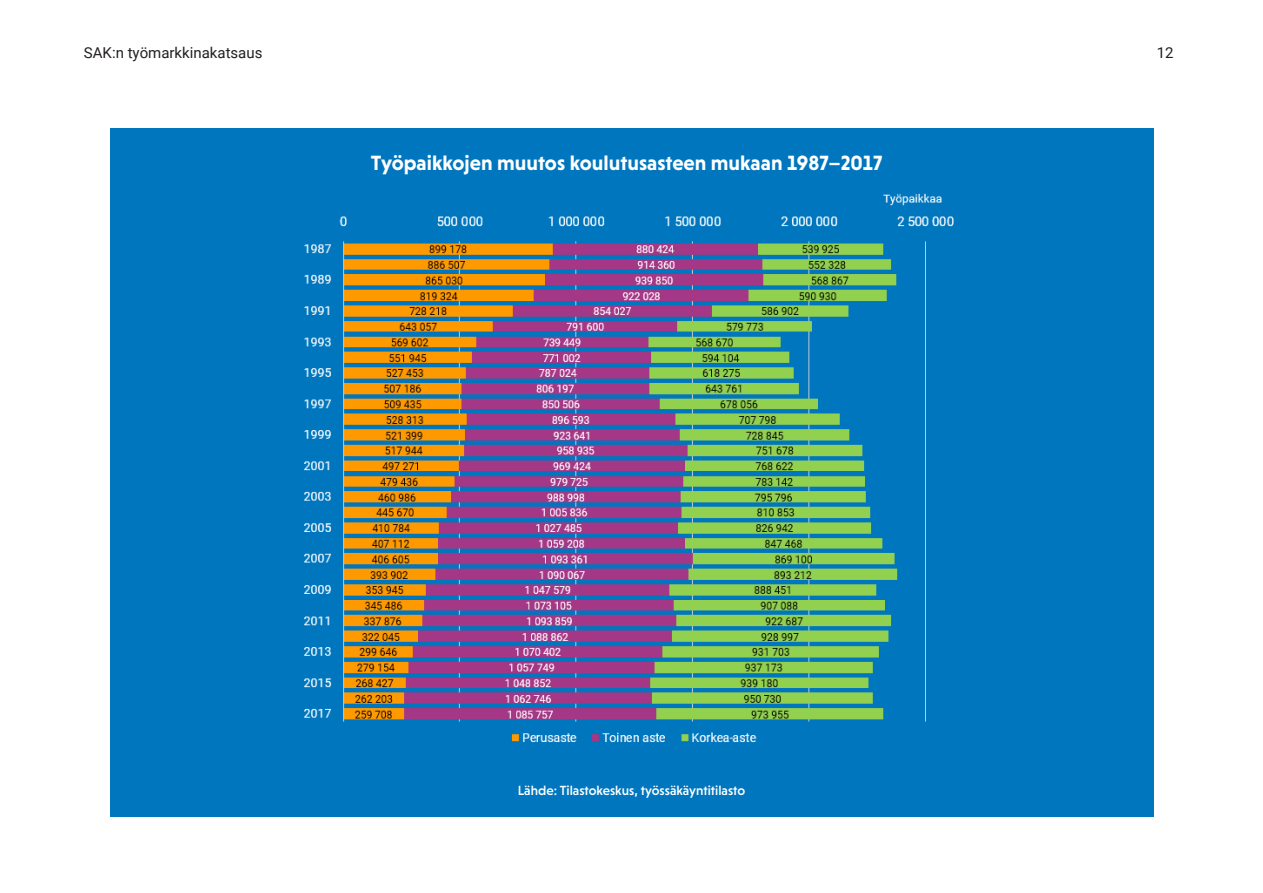
<style>
.page{position:relative;width:1263px;height:893px;background:#fff}
.page>*{position:absolute;margin:0;border:0;box-sizing:border-box;transform-origin:0 0}
.t1{font:700 21px "Niveau Grotesk";color:#fff}
.t2{font:15px "Roboto";color:#231f20}
.t3{font:500 13.5px "Niveau Grotesk";color:#fff}
</style>
<div class="page">
<div style="left:110px;top:128px;width:1043px;height:688px;background:#0076be"></div>
<img style="left:304px;top:193px;width:650px;height:550px">
<p class="t2" style="left:84px;top:42px;width:180px">SAK:n työmarkkinakatsaus</p>
<p class="t2" style="left:1157px;top:42px;width:18px">12</p>
<p class="t1" style="left:371px;top:151px;width:513px">Työpaikkojen muutos koulutusasteen mukaan 1987–2017</p>
<p class="t3" style="left:518px;top:783px;width:229px">Lähde: Tilastokeskus, työssäkäyntitilasto</p>
</div>
